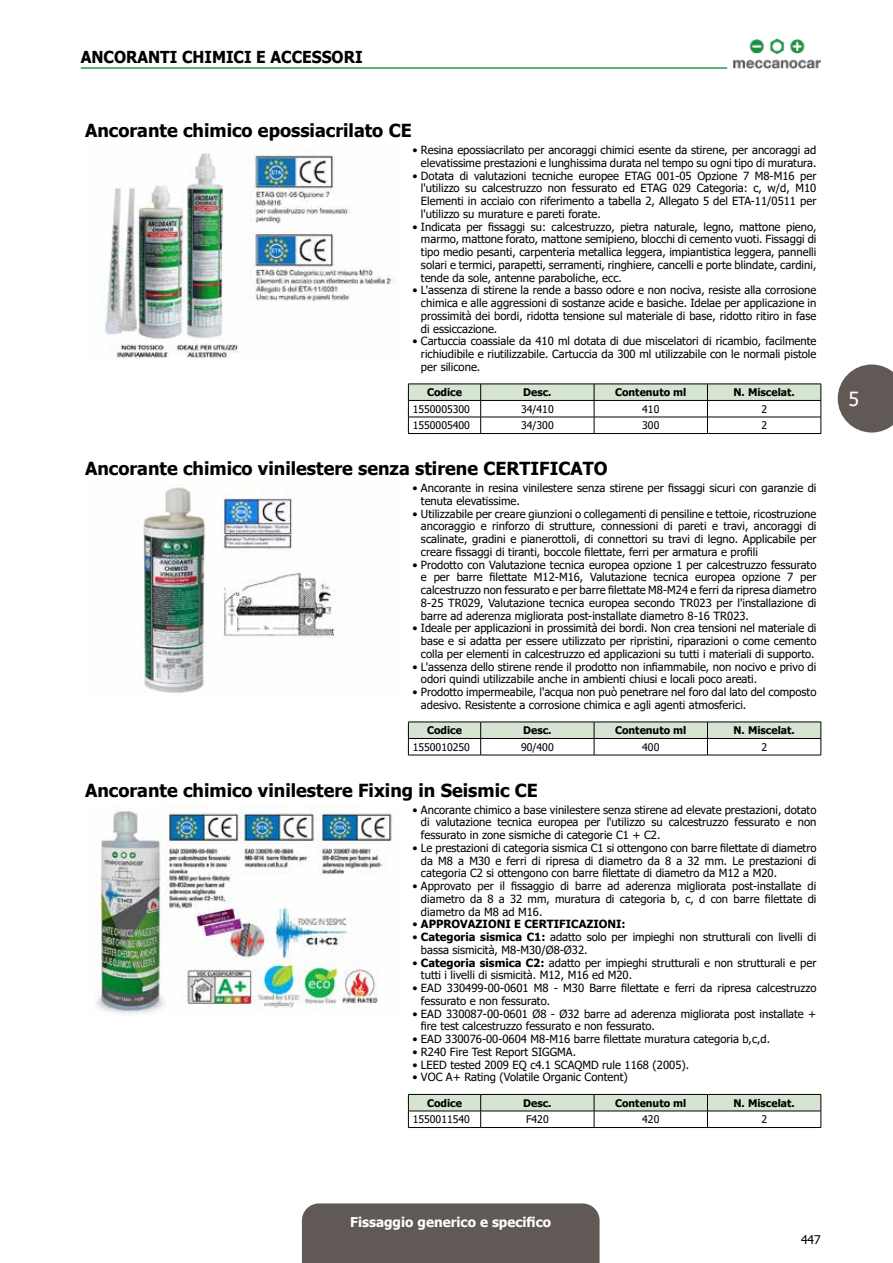
<style>
.page{position:relative;width:893px;height:1263px;background:#fff}
.page>*{position:absolute;margin:0;border:0;box-sizing:border-box;transform-origin:0 0}
.t1{font:19.5px "Tahoma";color:#fff}
.t2{font:700 18px "Tahoma";color:#000}
.t3{font:700 16.5px "Tahoma";color:#000;scale:.95 1}
.t4{font:700 13.5px "Tahoma";color:#fff}
.t5{font:12px "Tahoma";color:#000}
.t6{font:11.25px/12.8px "Tahoma";color:#000;text-align:justify}
.t7{font:700 11.25px "Tahoma";color:#000}
.t8{font:700 10.5px "Tahoma";color:#000}
.t9{font:10.5px "Tahoma";color:#000}
.s1{font-weight:400}
.s2{font-weight:700}
</style>
<div class="page">
<div style="left:302px;top:1203px;width:298px;height:60px;background:#605956"></div>
<svg style="left:838px;top:364px;width:55px;height:68px;background:#787370"></svg>
<img style="left:733px;top:38px;width:88px;height:31px">
<hr style="left:81px;top:67px;width:646px;height:2px;background:#28974e">
<img style="left:105px;top:146px;width:291px;height:212px">
<svg style="left:408px;top:384px;width:414px;height:49px"></svg>
<hr style="left:408px;top:433px;width:73px;height:1px;background:#000">
<hr style="left:481px;top:433px;width:113px;height:1px;background:#000">
<hr style="left:594px;top:433px;width:113px;height:1px;background:#000">
<hr style="left:707px;top:433px;width:114px;height:1px;background:#000">
<img style="left:137px;top:484px;width:198px;height:209px">
<svg style="left:408px;top:722px;width:414px;height:33px"></svg>
<hr style="left:408px;top:755px;width:73px;height:1px;background:#000">
<hr style="left:481px;top:755px;width:113px;height:1px;background:#000">
<hr style="left:594px;top:755px;width:113px;height:1px;background:#000">
<hr style="left:707px;top:755px;width:114px;height:1px;background:#000">
<img style="left:96px;top:805px;width:298px;height:208px">
<svg style="left:408px;top:1094px;width:414px;height:33px"></svg>
<hr style="left:408px;top:1127px;width:73px;height:1px;background:#000">
<hr style="left:481px;top:1127px;width:113px;height:1px;background:#000">
<hr style="left:594px;top:1127px;width:113px;height:1px;background:#000">
<hr style="left:707px;top:1127px;width:114px;height:1px;background:#000">
<h3 class="t3" style="left:81px;top:45px;width:73px">Ancorant</h3>
<h3 class="t3" style="left:170px;top:45px;width:118px">i chimici e acc</h3>
<h3 class="t3" style="left:302px;top:45px;width:65px">essori</h3>
<h2 class="t2" style="left:85px;top:118px;width:326px">Ancorante chimico epossiacrilato CE</h2>
<p class="t6" style="left:412px;top:144px;width:405px;text-align:right">• Resina epossiacrilato per ancoraggi chimici esente da stirene, per ancoraggi ad elevatissime prestazioni e lunghissima durata nel tempo su ogni tipo di muratura.</p>
<p class="t6" style="left:421px;top:170px;width:397px;text-indent:-9px">• Dotata di valutazioni tecniche europee ETAG 001-05 Opzione 7 M8-M16 per l'utilizzo su calcestruzzo non fessurato ed ETAG 029 Categoria: c, w/d, M10<br>Elementi in acciaio con riferimento a tabella 2, Allegato 5 del ETA-11/0511 per l'utilizzo su murature e pareti forate.</p>
<p class="t6" style="left:421px;top:221px;width:397px;text-indent:-9px">• Indicata per fissaggi su: calcestruzzo, pietra naturale, legno, mattone pieno, marmo, mattone forato, mattone semipieno, blocchi di cemento vuoti. Fissaggi di tipo medio pesanti, carpenteria metallica leggera, impiantistica leggera, pannelli solari e termici, parapetti, serramenti, ringhiere, cancelli e porte blindate, cardini, tende da sole, antenne paraboliche, ecc.</p>
<p class="t6" style="left:421px;top:285px;width:397px;text-indent:-9px">• L'assenza di stirene la rende a basso odore e non nociva, resiste alla corrosione chimica e alle aggressioni di sostanze acide e basiche. Idelae per applicazione in prossimità dei bordi, ridotta tensione sul materiale di base, ridotto ritiro in fase di essiccazione.</p>
<p class="t6" style="left:421px;top:336px;width:397px;text-indent:-9px">• Cartuccia coassiale da 410 ml dotata di due miscelatori di ricambio, facilmente richiudibile e riutilizzabile. Cartuccia da 300 ml utilizzabile con le normali pistole per silicone.</p>
<p class="t8" style="left:427px;top:385px;width:37px">Codice</p>
<p class="t8" style="left:523px;top:385px;width:30px">Desc.</p>
<p class="t8" style="left:615px;top:385px;width:73px">Contenuto ml</p>
<p class="t8" style="left:733px;top:385px;width:63px">N. Miscelat.</p>
<p class="t9" style="left:413px;top:402px;width:59px">1550005300</p>
<p class="t9" style="left:521px;top:402px;width:34px">34/410</p>
<p class="t9" style="left:642px;top:402px;width:19px">410</p>
<p class="t9" style="left:761px;top:402px;width:7px">2</p>
<p class="t9" style="left:413px;top:418px;width:59px">1550005400</p>
<p class="t9" style="left:521px;top:418px;width:34px">34/300</p>
<p class="t9" style="left:642px;top:418px;width:19px">300</p>
<p class="t9" style="left:761px;top:418px;width:7px">2</p>
<h2 class="t2" style="left:85px;top:456px;width:523px">Ancorante chimico vinilestere senza stirene CERTIFICATO</h2>
<p class="t6" style="left:421px;top:482px;width:397px;text-indent:-9px">• Ancorante in resina vinilestere senza stirene per fissaggi sicuri con garanzie di tenuta elevatissime.</p>
<p class="t6" style="left:421px;top:508px;width:397px;text-indent:-9px">• Utilizzabile per creare giunzioni o collegamenti di pensiline e tettoie, ricostruzione ancoraggio e rinforzo di strutture, connessioni di pareti e travi, ancoraggi di scalinate, gradini e pianerottoli, di connettori su travi di legno. Applicabile per creare fissaggi di tiranti, boccole filettate, ferri per armatura e profili</p>
<p class="t6" style="left:421px;top:559px;width:397px;text-indent:-9px">• Prodotto con Valutazione tecnica europea opzione 1 per calcestruzzo fessurato e per barre filettate M12-M16, Valutazione tecnica europea opzione 7 per calcestruzzo non fessurato e per barre filettate M8-M24 e ferri da ripresa diametro 8-25 TR029, Valutazione tecnica europea secondo TR023 per l'installazione di barre ad aderenza migliorata post-installate diametro 8-16 TR023.</p>
<p class="t6" style="left:421px;top:623px;width:397px;text-indent:-9px">• Ideale per applicazioni in prossimità dei bordi. Non crea tensioni nel materiale di base e si adatta per essere utilizzato per ripristini, riparazioni o come cemento colla per elementi in calcestruzzo ed applicazioni su tutti i materiali di supporto.</p>
<p class="t6" style="left:421px;top:661px;width:397px;text-indent:-9px">• L'assenza dello stirene rende il prodotto non infiammabile, non nocivo e privo di odori quindi utilizzabile anche in ambienti chiusi e locali poco areati.</p>
<p class="t6" style="left:421px;top:686px;width:397px;text-indent:-9px">• Prodotto impermeabile, l'acqua non può penetrare nel foro dal lato del composto adesivo. Resistente a corrosione chimica e agli agenti atmosferici.</p>
<p class="t8" style="left:427px;top:723px;width:37px">Codice</p>
<p class="t8" style="left:523px;top:723px;width:30px">Desc.</p>
<p class="t8" style="left:615px;top:723px;width:73px">Contenuto ml</p>
<p class="t8" style="left:733px;top:723px;width:63px">N. Miscelat.</p>
<p class="t9" style="left:413px;top:740px;width:59px">1550010250</p>
<p class="t9" style="left:521px;top:740px;width:34px">90/400</p>
<p class="t9" style="left:642px;top:740px;width:19px">400</p>
<p class="t9" style="left:761px;top:740px;width:7px">2</p>
<h2 class="t2" style="left:85px;top:777px;width:454px">Ancorante chimico vinilestere Fixing in Seismic CE</h2>
<p class="t6" style="left:421px;top:804px;width:397px;text-indent:-9px">• Ancorante chimico a base vinilestere senza stirene ad elevate prestazioni, dotato di valutazione tecnica europea per l'utilizzo su calcestruzzo fessurato e non fessurato in zone sismiche di categorie C1 + C2.</p>
<p class="t6" style="left:421px;top:842px;width:397px;text-indent:-9px">• Le prestazioni di categoria sismica C1 si ottengono con barre filettate di diametro da M8 a M30 e ferri di ripresa di diametro da 8 a 32 mm. Le prestazioni di categoria C2 si ottengono con barre filettate di diametro da M12 a M20.</p>
<p class="t6" style="left:421px;top:880px;width:397px;text-indent:-9px">• Approvato per il fissaggio di barre ad aderenza migliorata post-installate di diametro da 8 a 32 mm, muratura di categoria b, c, d con barre filettate di diametro da M8 ad M16.</p>
<p class="t7" style="left:412px;top:916px;width:40px"><span class="s1">•</span> APPROV</p>
<p class="t7" style="left:468px;top:916px;width:159px">AZIO NI E CERTIFICAZIO NI:</p>
<p class="t6" style="left:421px;top:931px;width:397px;text-indent:-9px">• <span class="s2">Categoria sismica C1:</span> adatto solo per impieghi non strutturali con livelli di bassa sismicità, M8-M30/Ø8-Ø32.</p>
<p class="t6" style="left:421px;top:957px;width:397px;text-indent:-9px">• <span class="s2">Categoria sismica C2:</span> adatto per impieghi strutturali e non strutturali e per tutti i livelli di sismicità. M12, M16 ed M20.</p>
<p class="t6" style="left:421px;top:982px;width:397px;text-indent:-9px">• EAD 330499-00-0601 M8 - M30 Barre filettate e ferri da ripresa calcestruzzo fessurato e non fessurato.</p>
<p class="t6" style="left:421px;top:1008px;width:397px;text-indent:-9px">• EAD 330087-00-0601 Ø8 - Ø32 barre ad aderenza migliorata post installate + fire test calcestruzzo fessurato e non fessurato.</p>
<p class="t6" style="left:412px;top:1033px;width:359px">• EAD 330076-00-0604 M8-M16 barre filettate muratura categoria b,c,d.</p>
<p class="t6" style="left:412px;top:1046px;width:165px">• R240 Fire Test Report SIGGMA.</p>
<p class="t6" style="left:412px;top:1059px;width:278px">• LEED tested 2009 EQ c4.1 SCAQMD rule 1168 (2005).</p>
<p class="t6" style="left:412px;top:1071px;width:217px">• VOC A+ Rating (Volatile Organic Content)</p>
<p class="t8" style="left:427px;top:1095px;width:37px">Codice</p>
<p class="t8" style="left:523px;top:1095px;width:30px">Desc.</p>
<p class="t8" style="left:615px;top:1095px;width:73px">Contenuto ml</p>
<p class="t8" style="left:733px;top:1095px;width:63px">N. Miscelat.</p>
<p class="t9" style="left:413px;top:1112px;width:59px">1550011540</p>
<p class="t9" style="left:526px;top:1112px;width:24px">F420</p>
<p class="t9" style="left:642px;top:1112px;width:19px">420</p>
<p class="t9" style="left:761px;top:1112px;width:7px">2</p>
<h1 class="t1" style="left:848px;top:386px;width:12px">5</h1>
<p class="t4" style="left:350px;top:1212px;width:202px">Fissaggio generico e specifico</p>
<p class="t5" style="left:801px;top:1231px;width:21px">447</p>
</div>
